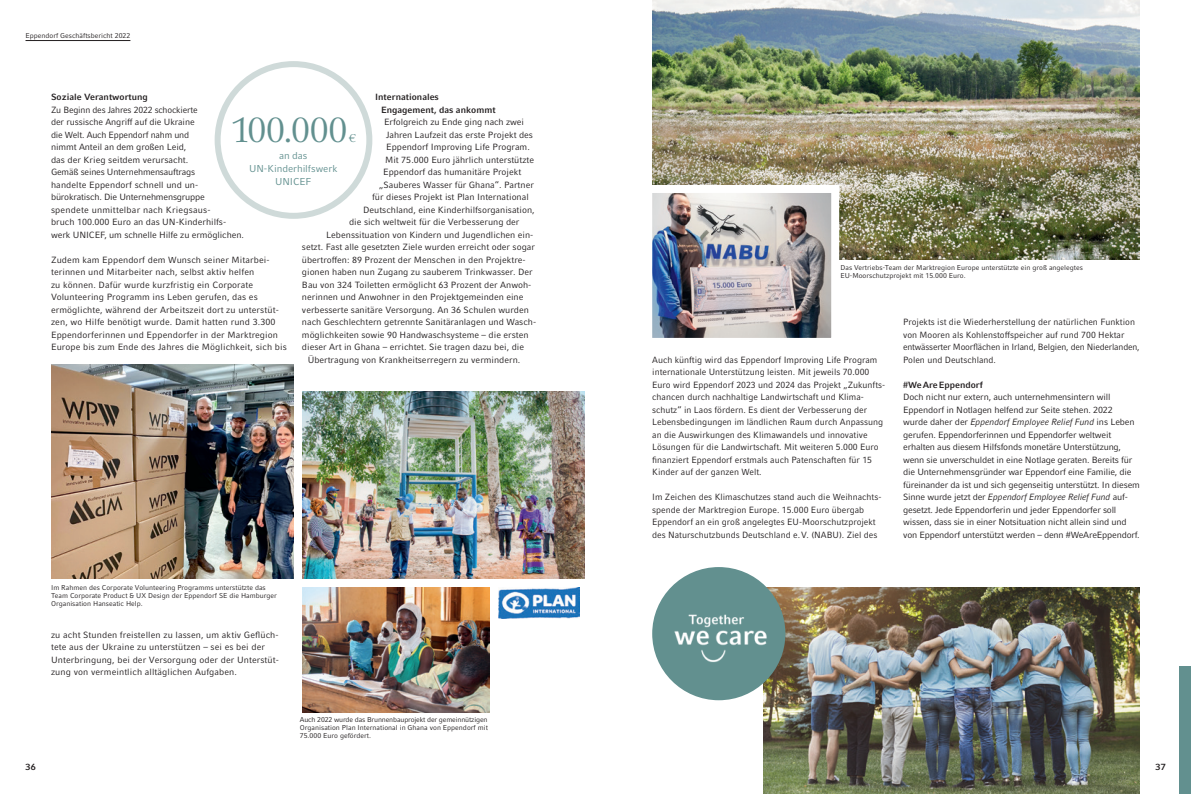
<style>
.page{position:relative;width:1191px;height:794px;background:#fff}
.page>*{position:absolute;margin:0;border:0;box-sizing:border-box;transform-origin:0 0}
.t1{font:35.3px "Compatil Textfor Eppendorf";letter-spacing:-.03em;color:#62908f}
.t2{font:11.4px "Compatil Textfor Eppendorf";color:#62908f}
.t3{font:10px/13.3px "Compatil Factfor Eppendorf";letter-spacing:-.005em;color:#62908f;text-align:center}
.t4{font:9px/12.5px "Compatil Factfor Eppendorf";color:#231f20}
.t5{font:9px/12.5px "Compatil Factfor Eppendorf";letter-spacing:-.02em;color:#231f20}
.t6{font:700 9px/12.5px "Compatil Factfor Eppendorf";color:#231f20}
.t7{font:7px/8px "Compatil Factfor Eppendorf";color:#231f20}
.s1{font-style:italic}
</style>
<div class="page">
<hr style="left:26px;top:40px;width:104px;height:1px;background:#231f20">
<img style="left:763px;top:587px;width:377px;height:207px">
<div style="left:1179px;top:666px;width:12px;height:128px;background:#62908f"></div>
<img style="left:302px;top:392px;width:282px;height:187px">
<div style="left:215px;top:61px;width:157px;height:158px;border:6px solid #cfdad9;border-radius:50%"></div>
<img style="left:51px;top:364px;width:242px;height:215px">
<img style="left:652px;top:0;width:488px;height:259px">
<div style="left:652px;top:567px;width:133px;height:133px;background:#62908f;border-radius:50%"></div>
<img style="left:674px;top:614px;width:93px;height:49px">
<img style="left:498px;top:588px;width:81px;height:30px">
<img style="left:652px;top:181px;width:191px;height:157px">
<img style="left:302px;top:587px;width:187px;height:125px">
<p class="t7" style="left:26px;top:31px;width:106px">Eppendorf Geschäftsbericht 2022</p>
<p class="t6" style="left:51px;top:91px;width:98px">Soziale Verantwortung</p>
<p class="t4" style="left:51px;top:103px;width:194px">Zu Beginn des Jahres 2022 schockierte<br>der russische Angriff auf die Ukraine<br>die Welt. Auch Eppendorf nahm und<br>nimmt Anteil an dem großen Leid,<br>das der Krieg seitdem verursacht.<br>Gemäß seines Unternehmensauftrags<br>handelte Eppendorf schnell und un&shy;bürokratisch. Die Unternehmensgruppe spendete unmittelbar nach Kriegsaus-<br>bruch 100.000 Euro an das UN-Kinderhilfs&shy;werk UNICEF, um schnelle Hilfe zu ermöglichen.</p>
<p class="t4" style="left:51px;top:253px;width:237px">Zudem kam Eppendorf dem Wunsch seiner Mitarbei&shy;terinnen und Mitarbeiter nach, selbst aktiv helfen<br>zu können. Dafür wurde kurzfristig ein Corporate Volunteering Programm ins Leben gerufen, das es ermöglichte, während der Arbeitszeit dort zu unterstüt&shy;zen, wo Hilfe benötigt wurde. Damit hatten rund 3.300<br>Eppendorferinnen und Eppendorfer in der Marktregion Europe bis zum Ende des Jahres die Möglichkeit, sich bis</p>
<p class="t6" style="left:381px;top:91px;width:116px;text-indent:-6px">Internationales<br>Engagement, das ankommt</p>
<p class="t4" style="left:384px;top:116px;width:141px">Erfolgreich zu Ende ging nach zwei</p>
<p class="t4" style="left:386px;top:128px;width:148px">Jahren Laufzeit das erste Projekt des</p>
<p class="t4" style="left:386px;top:141px;width:145px">Eppendorf Improving Life Program.</p>
<p class="t4" style="left:385px;top:153px;width:150px">Mit 75.000 Euro jährlich unterstützte</p>
<p class="t4" style="left:383px;top:166px;width:140px">Eppendorf das humanitäre Projekt</p>
<p class="t4" style="left:379px;top:178px;width:156px">„Sauberes Wasser für Ghana“. Partner</p>
<p class="t4" style="left:372px;top:191px;width:158px">für dieses Projekt ist Plan International</p>
<p class="t4" style="left:363px;top:203px;width:173px">Deutschland, eine Kinderhilfsorganisation,</p>
<p class="t4" style="left:349px;top:216px;width:172px">die sich weltweit für die Verbesserung der</p>
<p class="t4" style="left:326px;top:228px;width:209px">Lebenssituation von Kindern und Jugendlichen ein-</p>
<p class="t4" style="left:302px;top:241px;width:234px">setzt. Fast alle gesetzten Ziele wurden erreicht oder sogar</p>
<p class="t4" style="left:302px;top:253px;width:225px">übertroffen: 89 Prozent der Menschen in den Projektre-</p>
<p class="t4" style="left:302px;top:266px;width:232px">gionen haben nun Zugang zu sauberem Trinkwasser. Der</p>
<p class="t4" style="left:302px;top:278px;width:231px">Bau von 324 Toiletten ermöglicht 63 Prozent der Anwoh-</p>
<p class="t4" style="left:302px;top:291px;width:223px">nerinnen und Anwohner in den Projektgemeinden eine</p>
<p class="t4" style="left:302px;top:303px;width:228px">verbesserte sanitäre Versorgung. An 36 Schulen wurden</p>
<p class="t4" style="left:302px;top:316px;width:236px">nach Geschlechtern getrennte Sanitäranlagen und Wasch-</p>
<p class="t4" style="left:302px;top:328px;width:228px">möglichkeiten sowie 90 Handwaschsysteme – die ersten</p>
<p class="t4" style="left:302px;top:341px;width:223px">dieser Art in Ghana – errichtet. Sie tragen dazu bei, die</p>
<p class="t4" style="left:308px;top:353px;width:214px">Übertragung von Krankheitserregern zu vermindern.</p>
<p class="t4" style="left:652px;top:353px;width:234px">Auch künftig wird das Eppendorf Improving Life Program internationale Unterstützung leisten. Mit jeweils 70.000<br>Euro wird Eppendorf 2023 und 2024 das Projekt „Zukunfts&shy;chancen durch nachhaltige Landwirtschaft und Klima&shy;schutz“ in Laos fördern. Es dient der Verbesserung der Lebensbedingungen im ländlichen Raum durch Anpassung an die Auswirkungen des Klimawandels und innovative Lösungen für die Landwirtschaft. Mit weiteren 5.000 Euro finanziert Eppendorf erstmals auch Patenschaften für 15<br>Kinder auf der ganzen Welt.</p>
<p class="t4" style="left:652px;top:491px;width:231px">Im Zeichen des Klimaschutzes stand auch die Weihnachts&shy;spende der Marktregion Europe. 15.000 Euro übergab Eppendorf an ein groß angelegtes EU-Moorschutzprojekt des Naturschutzbunds Deutschland e. V. (NABU). Ziel des</p>
<h1 class="t1" style="left:231px;top:109px;width:118px">100.000</h1>
<p class="t2" style="left:349px;top:131px;width:9px">€</p>
<p class="t3" style="left:249px;top:149px;width:90px">an das<br>UN-Kinderhilfswerk<br>UNICEF</p>
<p class="t7" style="left:840px;top:264px;width:244px">Das Vertriebs-Team der Marktregion Europe unterstützte ein groß angelegtes<br>EU-Moorschutzprojekt mit 15.000 Euro.</p>
<p class="t4" style="left:903px;top:316px;width:238px">Projekts ist die Wiederherstellung der natürlichen Funktion von Mooren als Kohlenstoffspeicher auf rund 700 Hektar entwässerter Moorflächen in Irland, Belgien, den Niederlanden, Polen und Deutschland.</p>
<p class="t6" style="left:903px;top:378px;width:81px">#We Are Eppendorf</p>
<p class="t5" style="left:903px;top:391px;width:238px">Doch nicht nur extern, auch unternehmensintern will Eppendorf in Notlagen helfend zur Seite stehen. 2022<br>wurde daher der <span class="s1">Eppendorf Employee Relief Fund</span> ins Leben gerufen. Eppendorferinnen und Eppendorfer weltweit erhalten aus diesem Hilfsfonds monetäre Unterstützung, wenn sie unverschuldet in eine Notlage geraten. Bereits für die Unternehmensgründer war Eppendorf eine Familie, die füreinander da ist und sich gegenseitig unterstützt. In diesem Sinne wurde jetzt der <span class="s1">Eppendorf Employee Relief Fund</span> auf&shy;gesetzt. Jede Eppendorferin und jeder Eppendorfer soll wissen, dass sie in einer Notsituation nicht allein sind und von Eppendorf unterstützt werden – denn #WeAreEppendorf.</p>
<p class="t7" style="left:51px;top:583px;width:227px">Im Rahmen des Corporate Volunteering Programms unterstützte das<br>Team Corporate Product &amp; UX Design der Eppendorf SE die Hamburger<br>Organisation Hanseatic Help.</p>
<p class="t4" style="left:51px;top:628px;width:229px">zu acht Stunden freistellen zu lassen, um aktiv Geflüch&shy;tete aus der Ukraine zu unterstützen – sei es bei der Unterbringung, bei der Versorgung oder der Unterstüt&shy;zung von vermeintlich alltäglichen Aufgaben.</p>
<p class="t7" style="left:300px;top:715px;width:190px;text-align:justify">Auch 2022 wurde das Brunnenbauprojekt der gemeinnützigen Organisation Plan International in Ghana von Eppendorf mit 75.000 Euro gefördert.</p>
<p class="t6" style="left:26px;top:760px;width:12px">36</p>
<p class="t6" style="left:1155px;top:760px;width:12px">37</p>
</div>
